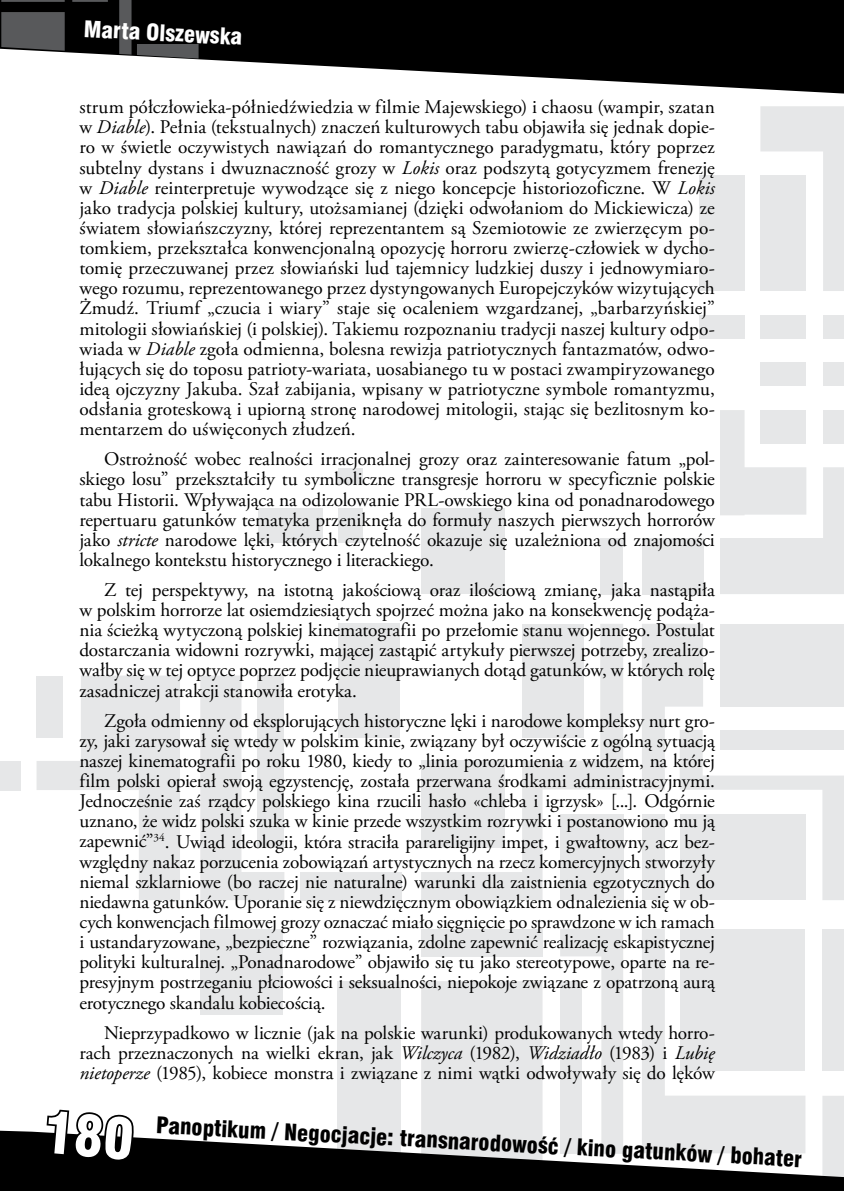
<style>
.page{position:relative;width:844px;height:1191px;background:#fff}
.page>*{position:absolute;margin:0;border:0;box-sizing:border-box;transform-origin:0 0}
.t1{font:21px "Swis 721 Blk Cn PL";color:#000}
.t2{font:21px "Swis 721 Blk Cn PL";color:#fff}
.t3{font:19.25px/20.1px "Adobe Garamond Pro";letter-spacing:-.005em;color:#000;text-align:justify}
.s1{font-style:italic}
</style>
<div class="page">
<div style="left:698px;top:175px;width:46px;height:116px;background:#e6e7e8"></div>
<div style="left:822px;top:315px;width:21px;height:23px;background:#e6e7e8"></div>
<div style="left:760px;top:315px;width:46px;height:23px;background:#e6e7e8"></div>
<div style="left:698px;top:315px;width:46px;height:23px;background:#e6e7e8"></div>
<div style="left:822px;top:362px;width:21px;height:24px;background:#e6e7e8"></div>
<div style="left:760px;top:362px;width:46px;height:24px;background:#e6e7e8"></div>
<div style="left:600px;top:538px;width:23px;height:56px;background:#e6e7e8"></div>
<div style="left:641px;top:538px;width:62px;height:56px;background:#e6e7e8"></div>
<div style="left:300px;top:872px;width:101px;height:28px;background:#e6e7e8"></div>
<div style="left:0;top:761px;width:20px;height:29px;background:#e6e7e8"></div>
<div style="left:338px;top:981px;width:63px;height:210px;background:#e6e7e8"></div>
<div style="left:200px;top:929px;width:83px;height:85px;background:#e6e7e8"></div>
<div style="left:421px;top:508px;width:84px;height:86px;background:#e6e7e8"></div>
<div style="left:258px;top:508px;width:64px;height:34px;background:#e6e7e8"></div>
<div style="left:338px;top:508px;width:25px;height:34px;background:#e6e7e8"></div>
<div style="left:338px;top:468px;width:25px;height:15px;background:#e6e7e8"></div>
<div style="left:338px;top:623px;width:61px;height:114px;background:#e6e7e8"></div>
<svg style="left:760px;top:106px;width:83px;height:185px"></svg>
<svg style="left:642px;top:624px;width:201px;height:276px"></svg>
<svg style="left:421px;top:624px;width:202px;height:276px;fill:#e6e7e8"></svg>
<svg style="left:642px;top:929px;width:201px;height:201px"></svg>
<svg style="left:200px;top:675px;width:84px;height:225px"></svg>
<svg style="left:37px;top:675px;width:143px;height:225px"></svg>
<svg style="left:421px;top:929px;width:202px;height:201px"></svg>
<svg style="left:720px;top:410px;width:123px;height:184px"></svg>
<svg style="left:194px;top:0;width:649px;height:94px;fill:#000"></svg>
<svg style="left:0;top:0;width:198px;height:59px;background:#333334"></svg>
<svg style="left:0;top:1130px;width:843px;height:61px;fill:#000"></svg>
<svg style="left:45px;top:1109px;width:90px;height:54px"></svg>
<p class="t2" style="left:85px;top:15px;width:160px;rotate:3deg">Marta Olszewska</p>
<p class="t3" style="left:79px;top:98px;width:637px">strum półczłowieka-półniedźwiedzia w filmie Majewskiego) i chaosu (wampir, szatan w <span class="s1">Diable</span>). Pełnia (tekstualnych) znaczeń kulturowych tabu objawiła się jednak dopie&shy;ro w świetle oczywistych nawiązań do romantycznego paradygmatu, który poprzez subtelny dystans i dwuznaczność grozy w <span class="s1">Lokis</span> oraz podszytą gotycyzmem frenezję w <span class="s1">Diable</span> reinterpretuje wywodzące się z niego koncepcje historiozoficzne. W <span class="s1">Lokis </span>jako tradycja polskiej kultury, utożsamianej (dzięki odwołaniom do Mickiewicza) ze światem słowiańszczyzny, której reprezentantem są Szemiotowie ze zwierzęcym po&shy;tomkiem, przekształca konwencjonalną opozycję horroru zwierzę-człowiek w dycho&shy;tomię przeczuwanej przez słowiański lud tajemnicy ludzkiej duszy i jednowymiaro&shy;wego rozumu, reprezentowanego przez dystyngowanych Europejczyków wizytujących Żmudź. Triumf „czucia i wiary” staje się ocaleniem wzgardzanej, „barbarzyńskiej” mitologii słowiańskiej (i polskiej). Takiemu rozpoznaniu tradycji naszej kultury odpo&shy;wiada w <span class="s1">Diable</span> zgoła odmienna, bolesna rewizja patriotycznych fantazmatów, odwo&shy;łujących się do toposu patrioty-wariata, uosabianego tu w postaci zwampiryzowanego ideą ojczyzny Jakuba. Szał zabijania, wpisany w patriotyczne symbole romantyzmu, odsłania groteskową i upiorną stronę narodowej mitologii, stając się bezlitosnym ko&shy;mentarzem do uświęconych złudzeń.</p>
<p class="t3" style="left:79px;top:450px;width:636px;text-indent:25px">Ostrożność wobec realności irracjonalnej grozy oraz zainteresowanie fatum „pol&shy;skiego losu” przekształciły tu symboliczne transgresje horroru w specyficznie polskie tabu Historii. Wpływająca na odizolowanie PRL-owskiego kina od ponadnarodowego repertuaru gatunków tematyka przeniknęła do formuły naszych pierwszych horrorów jako <span class="s1">stricte</span> narodowe lęki, których czytelność okazuje się uzależniona od znajomości lokalnego kontekstu historycznego i literackiego.</p>
<p class="t3" style="left:79px;top:580px;width:637px;text-indent:25px">Z tej perspektywy, na istotną jakościową oraz ilościową zmianę, jaka nastąpiła w polskim horrorze lat osiemdziesiątych spojrzeć można jako na konsekwencję podąża&shy;nia ścieżką wytyczoną polskiej kinematografii po przełomie stanu wojennego. Postulat dostarczania widowni rozrywki, mającej zastąpić artykuły pierwszej potrzeby, zrealizo&shy;wałby się w tej optyce poprzez podjęcie nieuprawianych dotąd gatunków, w których rolę zasadniczej atrakcji stanowiła erotyka.</p>
<p class="t3" style="left:79px;top:711px;width:637px;text-indent:25px">Zgoła odmienny od eksplorujących historyczne lęki i narodowe kompleksy nurt gro&shy;zy, jaki zarysował się wtedy w polskim kinie, związany był oczywiście z ogólną sytuacją naszej kinematografii po roku 1980, kiedy to „linia porozumienia z widzem, na której film polski opierał swoją egzystencję, została przerwana środkami administracyjnymi.<br>Jednocześnie zaś rządcy polskiego kina rzucili hasło «chleba i igrzysk» [...]. Odgórnie uznano, że widz polski szuka w kinie przede wszystkim rozrywki i postanowiono mu ją zapewnić”<sup>34</sup>. Uwiąd ideologii, która straciła parareligijny impet, i gwałtowny, acz bez&shy;względny nakaz porzucenia zobowiązań artystycznych na rzecz komercyjnych stworzyły niemal szklarniowe (bo raczej nie naturalne) warunki dla zaistnienia egzotycznych do niedawna gatunków. Uporanie się z niewdzięcznym obowiązkiem odnalezienia się w ob&shy;cych konwencjach filmowej grozy oznaczać miało sięgnięcie po sprawdzone w ich ramach i ustandaryzowane, „bezpieczne” rozwiązania, zdolne zapewnić realizację eskapistycznej polityki kulturalnej. „Ponadnarodowe” objawiło się tu jako stereotypowe, oparte na re&shy;presyjnym postrzeganiu płciowości i seksualności, niepokoje związane z opatrzoną aurą erotycznego skandalu kobiecością.</p>
<p class="t3" style="left:79px;top:1023px;width:636px;text-indent:25px">Nieprzypadkowo w licznie (jak na polskie warunki) produkowanych wtedy horro&shy;rach przeznaczonych na wielki ekran, jak <span class="s1">Wilczyca</span> (1982), <span class="s1">Widziadło</span> (1983) i <span class="s1">Lubię nietoperze</span> (1985), kobiece monstra i związane z nimi wątki odwoływały się do lęków</p>
<p class="t1" style="left:157px;top:1111px;width:648px;rotate:3deg">Panoptikum / Negocjacje: transnarodowość / kino gatunków / bohater</p>
</div>
